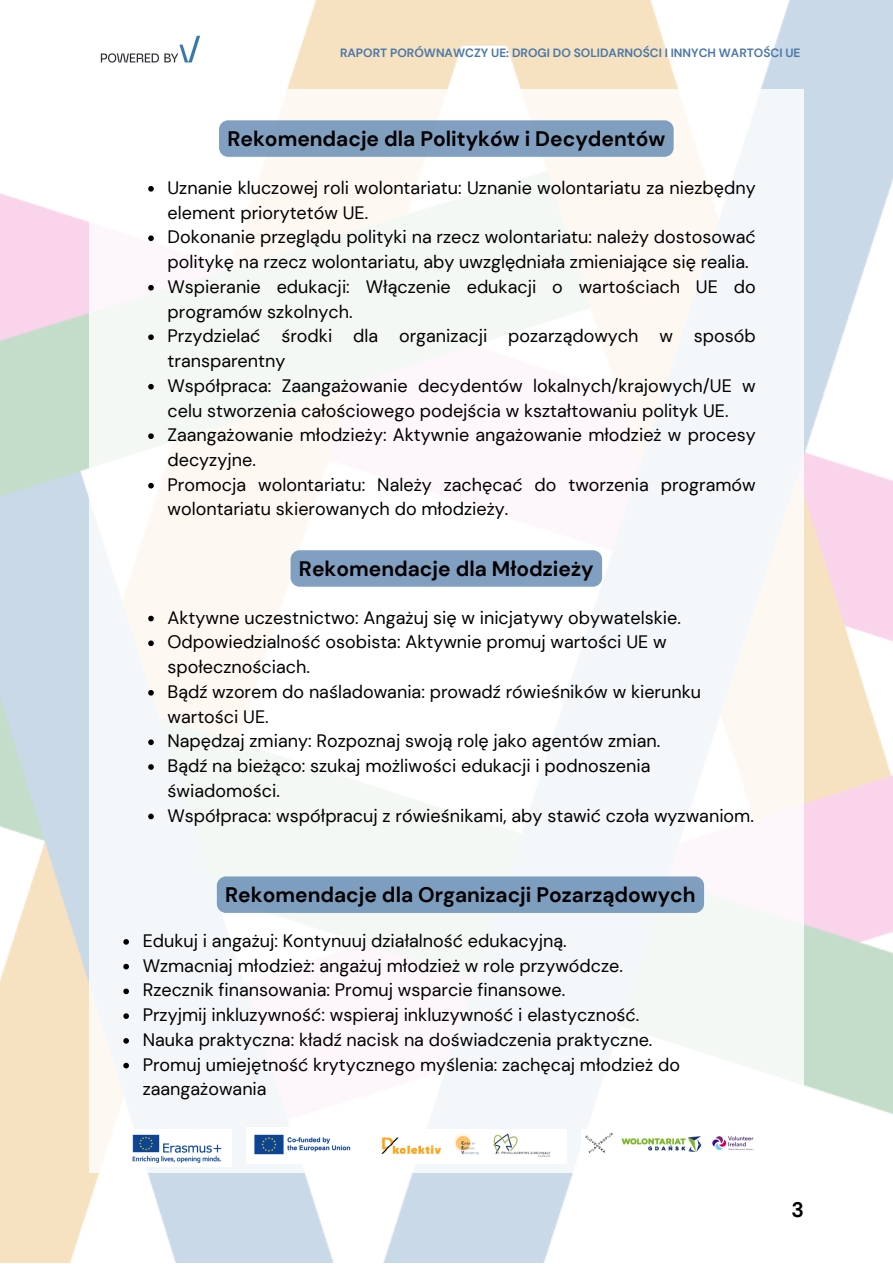
<style>
.page{position:relative;width:893px;height:1264px;background:#fff}
.page>*{position:absolute;margin:0;border:0;box-sizing:border-box;transform-origin:0 0}
.t1{font:700 21px "DM Sans";color:#000}
.t2{font:18px/24.8px "DM Sans";color:#000}
.t3{font:700 12px "DM Sans";color:#4b78a7}
</style>
<div class="page">
<img style="left:0;top:0;width:892px;height:1262px">
<div style="left:89px;top:89px;width:714px;height:1084px;background:#fdf8fa"></div>
<img style="left:132px;top:1134px;width:90px;height:29px">
<img style="left:585px;top:1132px;width:169px;height:22px">
<img style="left:254px;top:1134px;width:97px;height:21px">
<img style="left:381px;top:1133px;width:170px;height:24px">
<svg style="left:148px;top:186px;width:6px;height:6px"></svg>
<svg style="left:148px;top:235px;width:6px;height:6px"></svg>
<svg style="left:148px;top:285px;width:6px;height:5px"></svg>
<svg style="left:148px;top:334px;width:6px;height:6px"></svg>
<svg style="left:148px;top:384px;width:6px;height:5px"></svg>
<svg style="left:148px;top:433px;width:6px;height:6px"></svg>
<svg style="left:148px;top:483px;width:6px;height:5px"></svg>
<div style="left:219px;top:120px;width:454px;height:37px;background:#809ebd;border-radius:9px"></div>
<svg style="left:148px;top:615px;width:6px;height:6px"></svg>
<svg style="left:148px;top:640px;width:6px;height:6px"></svg>
<svg style="left:148px;top:690px;width:6px;height:5px"></svg>
<svg style="left:148px;top:739px;width:6px;height:6px"></svg>
<svg style="left:148px;top:764px;width:6px;height:5px"></svg>
<svg style="left:148px;top:813px;width:6px;height:6px"></svg>
<div style="left:290px;top:550px;width:312px;height:36px;background:#81a0c1;border-radius:9px"></div>
<svg style="left:123px;top:939px;width:6px;height:5px"></svg>
<svg style="left:123px;top:963px;width:6px;height:6px"></svg>
<svg style="left:123px;top:988px;width:6px;height:6px"></svg>
<svg style="left:123px;top:1013px;width:6px;height:5px"></svg>
<svg style="left:123px;top:1038px;width:6px;height:5px"></svg>
<svg style="left:123px;top:1062px;width:6px;height:6px"></svg>
<div style="left:217px;top:876px;width:487px;height:36px;background:#7d9ebe;border-radius:9px"></div>
<img style="left:89px;top:36px;width:123px;height:34px">
<p class="t3" style="left:340px;top:45px;width:462px">RAPORT PORÓWNAWCZY UE: DROGI DO SOLIDARNOŚCI I INNYCH WARTOŚCI UE</p>
<p class="t1" style="left:227px;top:125px;width:439px">Rekomendacje dla Polityków i Decydentów</p>
<p class="t2" style="left:167px;top:175px;width:589px">Uznanie kluczowej roli wolontariatu: Uznanie wolontariatu za niezbędny element priorytetów UE.</p>
<p class="t2" style="left:167px;top:225px;width:589px">Dokonanie przeglądu polityki na rzecz wolontariatu: należy dostosować politykę na rzecz wolontariatu, aby uwzględniała zmieniające się realia.</p>
<p class="t2" style="left:167px;top:274px;width:589px">Wspieranie edukacji: Włączenie edukacji o wartościach UE do programów szkolnych.</p>
<p class="t2" style="left:167px;top:324px;width:589px">Przydzielać środki dla organizacji pozarządowych w sposób transparentny</p>
<p class="t2" style="left:167px;top:373px;width:589px">Współpraca: Zaangażowanie decydentów lokalnych/krajowych/UE w celu stworzenia całościowego podejścia w kształtowaniu polityk UE.</p>
<p class="t2" style="left:167px;top:423px;width:589px">Zaangażowanie młodzieży: Aktywnie angażowanie młodzież w procesy decyzyjne.</p>
<p class="t2" style="left:167px;top:472px;width:589px">Promocja wolontariatu: Należy zachęcać do tworzenia programów wolontariatu skierowanych do młodzieży.</p>
<p class="t1" style="left:299px;top:555px;width:296px">Rekomendacje dla Młodzieży</p>
<p class="t2" style="left:167px;top:605px;width:515px">Aktywne uczestnictwo: Angażuj się w inicjatywy obywatelskie.</p>
<p class="t2" style="left:167px;top:630px;width:500px">Odpowiedzialność osobista: Aktywnie promuj wartości UE w społecznościach.</p>
<p class="t2" style="left:167px;top:679px;width:535px">Bądź wzorem do naśladowania: prowadź rówieśników w kierunku wartości UE.</p>
<p class="t2" style="left:167px;top:728px;width:494px">Napędzaj zmiany: Rozpoznaj swoją rolę jako agentów zmian.</p>
<p class="t2" style="left:167px;top:753px;width:484px">Bądź na bieżąco: szukaj możliwości edukacji i podnoszenia świadomości.</p>
<p class="t2" style="left:167px;top:803px;width:588px">Współpraca: współpracuj z rówieśnikami, aby stawić czoła wyzwaniom.</p>
<p class="t1" style="left:225px;top:881px;width:472px">Rekomendacje dla Organizacji Pozarządowych</p>
<p class="t2" style="left:143px;top:928px;width:425px">Edukuj i angażuj: Kontynuuj działalność edukacyjną.</p>
<p class="t2" style="left:143px;top:953px;width:482px">Wzmacniaj młodzież: angażuj młodzież w role przywódcze.</p>
<p class="t2" style="left:143px;top:977px;width:424px">Rzecznik finansowania: Promuj wsparcie finansowe.</p>
<p class="t2" style="left:143px;top:1002px;width:498px">Przyjmij inkluzywność: wspieraj inkluzywność i elastyczność.</p>
<p class="t2" style="left:143px;top:1027px;width:511px">Nauka praktyczna: kładź nacisk na doświadczenia praktyczne.</p>
<p class="t2" style="left:143px;top:1052px;width:539px">Promuj umiejętność krytycznego myślenia: zachęcaj młodzież do zaangażowania</p>
<p class="t1" style="left:791px;top:1196px;width:14px">3</p>
</div>
